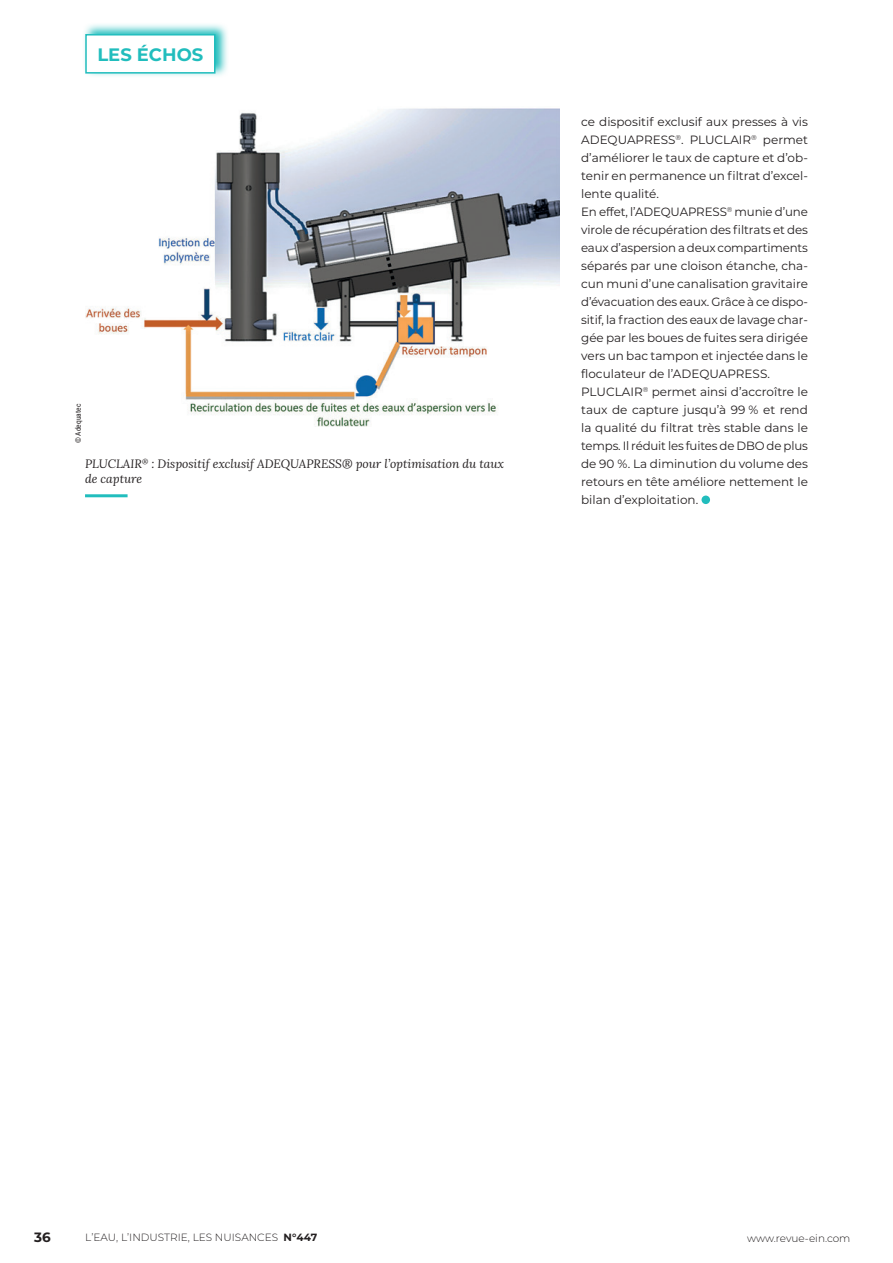
<style>
.page{position:relative;width:893px;height:1263px;background:#fff}
.page>*{position:absolute;margin:0;border:0;box-sizing:border-box;transform-origin:0 0}
.t1{font:700 18px "Montserrat";color:#21bdbd}
.t2{font:700 13.5px "Montserrat";color:#231f20}
.Texte_courant-Les_Éc{font:12px/18px "Montserrat";color:#231f20;text-align:justify}
.Légende_photo{font:italic 12px/14.4px "Lora";color:#231f20}
.Texte_courant-Les_Éc-2{font:300 10.5px "Montserrat";color:#231f20}
.Copyright{font:7.5px "Roboto Condensed";color:#231f20}
.s1{font-weight:700}
</style>
<div class="page">
<svg style="left:84px;top:24px;width:143px;height:52px;background:#b0e7e7"></svg>
<div style="left:86px;top:35px;width:129px;height:38px;background:#fff"></div>
<div style="left:85px;top:34px;width:130px;height:40px;border:2px solid #21bdbd"></div>
<div style="left:701px;top:495px;width:9px;height:9px;background:#21bdbd;border-radius:50%"></div>
<img style="left:85px;top:108px;width:475px;height:319px">
<hr style="left:85px;top:494px;width:43px;height:3px;background:#21bdbd">
<h1 class="t1" style="left:97px;top:42px;width:107px">LES ÉCHOS</h1>
<p class="Copyright" style="left:73px;top:443px;width:41px;rotate:-90deg">© Adequatec</p>
<p class="Légende_photo" style="left:85px;top:457px;width:421px">PLUCLAIR<sup>®</sup> : Dispositif exclusif ADEQUAPRESS® pour l’optimisation du taux de capture</p>
<p class="Texte_courant-Les_Éc" style="left:581px;top:112px;width:228px">ce dispositif exclusif aux presses à vis ADEQUAPRESS<sup>®</sup>. PLUCLAIR<sup>®</sup> permet d’améliorer le taux de capture et d’ob&shy;tenir en permanence un filtrat d’excel&shy;lente qualité.</p>
<p class="Texte_courant-Les_Éc" style="left:581px;top:202px;width:228px">En effet, l’ADEQUAPRESS<sup>®</sup> munie d’une virole de récupération des filtrats et des eaux d’aspersion a deux compartiments séparés par une cloison étanche, cha&shy;cun muni d’une canalisation gravitaire d’évacuation des eaux. Grâce à ce dispo&shy;sitif, la fraction des eaux de lavage char&shy;gée par les boues de fuites sera dirigée vers un bac tampon et injectée dans le floculateur de l’ADEQUAPRESS.</p>
<p class="Texte_courant-Les_Éc" style="left:581px;top:382px;width:228px">PLUCLAIR<sup>®</sup> permet ainsi d’accroître le taux de capture jusqu’à 99 % et rend la qualité du filtrat très stable dans le temps. Il réduit les fuites de DBO de plus de 90 %. La diminution du volume des retours en tête améliore nettement le bilan d’exploitation.</p>
<p class="t2" style="left:34px;top:1227px;width:18px">36</p>
<p class="Texte_courant-Les_Éc-2" style="left:747px;top:1231px;width:105px">www.revue-ein.com</p>
<p class="Texte_courant-Les_Éc-2" style="left:85px;top:1230px;width:234px">L’EAU, L’INDUSTRIE, LES NUISANCES <span class="s1">N°447</span></p>
</div>
